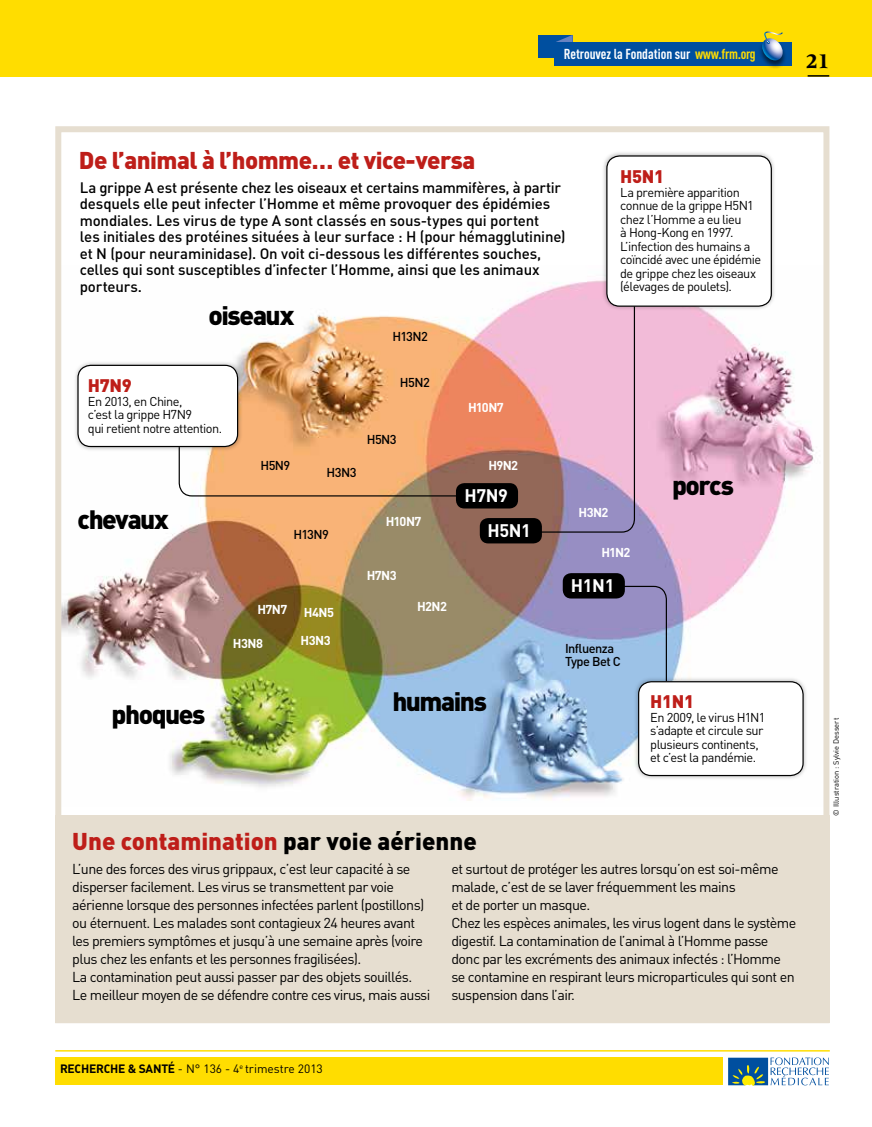
<style>
.page{position:relative;width:872px;height:1127px;background:#fff}
.page>*{position:absolute;margin:0;border:0;box-sizing:border-box;transform-origin:0 0}
.t1{font:900 26.25px "DIN";letter-spacing:-.055em;color:#000}
.t2{font:900 24px "DIN";color:#be1e19}
.t3{font:900 24px "DIN";letter-spacing:-.02em;color:#be1e19}
.t4{font:700 21.45px "Meridien LT Std";color:#000}
.t5{font:700 18px "DIN";letter-spacing:-.02em;color:#fff}
.t6{font:900 18px "DIN";letter-spacing:-.02em;color:#be1e19}
.t7{font:500 15px/16.5px "DIN";letter-spacing:-.015em;color:#000}
.t8{font:14.25px/18px "DIN";letter-spacing:-.04em;color:#000}
.t9{font:700 14.25px "DIN Cond";color:#fff}
.t10{font:12.75px/13.5px "DIN";letter-spacing:-.04em;color:#000}
.t11{font:700 12.75px "DIN";letter-spacing:-.045em;color:#fff}
.t12{font:500 12.75px/13.5px "DIN";letter-spacing:-.04em;color:#000}
.t13{font:12px "DIN";color:#000}
.t14{font:7.5px "DIN";color:#000}
.s1{color:#fd0}
.s2{color:#000}
.s3{font-weight:700}
</style>
<div class="page">
<svg style="left:728px;top:1057px;width:101px;height:29px"></svg>
<hr style="left:55px;top:1050px;width:774px;height:1px;background:#fd0">
<div style="left:55px;top:1057px;width:667px;height:28px;background:#fd0"></div>
<img style="left:62px;top:280px;width:752px;height:521px">
<div style="left:55px;top:126px;width:774px;height:897px;border:6px solid #e6ded0"></div>
<div style="left:0;top:0;width:872px;height:77px;background:#fd0"></div>
<hr style="left:807px;top:75px;width:22px;height:2px;background:#000">
<div style="left:538px;top:35px;width:35px;height:22px;background:#004f9f"></div>
<svg style="left:556px;top:35px;width:16px;height:7px"></svg>
<div style="left:554px;top:43px;width:237px;height:23px;background:#004f9f"></div>
<div style="left:757px;top:38px;width:30px;height:31px;background:#000;opacity:.64"></div>
<svg style="left:761px;top:31px;width:23px;height:31px"></svg>
<div style="left:55px;top:815px;width:774px;height:208px;background:#e6ded0"></div>
<div style="left:456px;top:483px;width:62px;height:25px;background:#000;border-radius:9px"></div>
<div style="left:73px;top:360px;width:170px;height:92px;background:#000;opacity:.29"></div>
<div style="left:78px;top:365px;width:160px;height:81px;background:#fff;border-radius:13px"></div>
<div style="left:77px;top:365px;width:161px;height:82px;border:1px solid #000;border-radius:13px"></div>
<svg style="left:178px;top:446px;width:285px;height:51px;background:#e5ab7b"></svg>
<div style="left:480px;top:518px;width:62px;height:25px;background:#000;border-radius:9px"></div>
<div style="left:633px;top:676px;width:175px;height:105px;background:#000;opacity:.29"></div>
<div style="left:638px;top:682px;width:165px;height:93px;background:#fff;border-radius:13px"></div>
<div style="left:638px;top:681px;width:165px;height:95px;border:1px solid #000;border-radius:13px"></div>
<svg style="left:619px;top:585px;width:48px;height:97px;background:#92a0cc"></svg>
<div style="left:563px;top:573px;width:62px;height:25px;background:#000;border-radius:9px"></div>
<svg style="left:539px;top:305px;width:96px;height:228px;background:#d4a6c2"></svg>
<div style="left:601px;top:151px;width:175px;height:160px;background:#000;opacity:.29"></div>
<div style="left:607px;top:156px;width:164px;height:150px;background:#fff;border-radius:13px"></div>
<div style="left:606px;top:155px;width:166px;height:152px;border:1px solid #000;border-radius:13px"></div>
<p class="t9" style="left:564px;top:46px;width:193px">Retrouvez la Fondation sur <span class="s1">www.frm.org</span></p>
<h3 class="t4" style="left:806px;top:49px;width:25px">21</h3>
<h2 class="t3" style="left:79px;top:144px;width:398px">De l’animal à l’homme… et vice-versa</h2>
<p class="t7" style="left:80px;top:179px;width:487px">La grippe A est présente chez les oiseaux et certains mammifères, à partir desquels elle peut infecter l’Homme et même provoquer des épidémies mondiales. Les virus de type A sont classés en sous-types qui portent<br>les initiales des protéines situées à leur surface : H (pour hémagglutinine) et N (pour neuraminidase). On voit ci-dessous les différentes souches, celles qui sont susceptibles d’infecter l’Homme, ainsi que les animaux porteurs.</p>
<h1 class="t1" style="left:208px;top:298px;width:87px">oiseaux</h1>
<p class="t6" style="left:88px;top:374px;width:45px">H7N9</p>
<p class="t10" style="left:88px;top:394px;width:136px">En 2013, en Chine,<br>c’est la grippe H7N9<br>qui retient notre attention.</p>
<p class="t12" style="left:260px;top:458px;width:31px">H5N9</p>
<p class="t12" style="left:392px;top:329px;width:37px">H13N2</p>
<p class="t12" style="left:400px;top:375px;width:31px">H5N2</p>
<p class="t12" style="left:326px;top:465px;width:32px">H3N3</p>
<p class="t12" style="left:367px;top:432px;width:32px">H5N3</p>
<h1 class="t1" style="left:78px;top:502px;width:93px">chevaux</h1>
<p class="t11" style="left:386px;top:513px;width:37px">H10N7</p>
<p class="t12" style="left:293px;top:527px;width:37px">H13N9</p>
<p class="t11" style="left:468px;top:399px;width:37px">H10N7</p>
<p class="t11" style="left:488px;top:457px;width:31px">H9N2</p>
<p class="t5" style="left:464px;top:483px;width:45px">H7N9</p>
<p class="t5" style="left:487px;top:519px;width:45px">H5N1</p>
<p class="t6" style="left:620px;top:164px;width:45px">H5N1</p>
<p class="t10" style="left:620px;top:185px;width:142px">La première apparition connue de la grippe H5N1 chez l’Homme a eu lieu<br>à Hong-Kong en 1997.<br>L’infection des humains a coïncidé avec une épidémie de grippe chez les oiseaux (élevages de poulets).</p>
<p class="t11" style="left:578px;top:504px;width:31px">H3N2</p>
<p class="t11" style="left:601px;top:544px;width:31px">H1N2</p>
<h1 class="t1" style="left:672px;top:468px;width:64px">porcs</h1>
<h1 class="t1" style="left:112px;top:697px;width:95px">phoques</h1>
<p class="t11" style="left:257px;top:601px;width:31px">H7N7</p>
<p class="t11" style="left:304px;top:604px;width:32px">H4N5</p>
<p class="t11" style="left:233px;top:635px;width:32px">H3N8</p>
<p class="t11" style="left:300px;top:632px;width:32px">H3N3</p>
<p class="t11" style="left:367px;top:567px;width:31px">H7N3</p>
<p class="t11" style="left:417px;top:598px;width:31px">H2N2</p>
<h1 class="t1" style="left:392px;top:684px;width:96px">humains</h1>
<h2 class="t2" style="left:72px;top:825px;width:406px">Une contamination <span class="s2">par voie aérienne</span></h2>
<p class="t5" style="left:571px;top:574px;width:45px">H1N1</p>
<p class="t12" style="left:565px;top:641px;width:57px">Influenza<br>Type Bet C</p>
<p class="t6" style="left:650px;top:690px;width:45px">H1N1</p>
<p class="t10" style="left:650px;top:710px;width:117px">En 2009, le virus H1N1 s’adapte et circule sur plusieurs continents, et c’est la pandémie.</p>
<p class="t8" style="left:72px;top:859px;width:359px">L’une des forces des virus grippaux, c’est leur capacité à se disperser facilement. Les virus se transmettent par voie aérienne lorsque des personnes infectées parlent (postillons) ou éternuent. Les malades sont contagieux 24 heures avant les premiers symptômes et jusqu’à une semaine après (voire plus chez les enfants et les personnes fragilisées).<br>La contamination peut aussi passer par des objets souillés.<br>Le meilleur moyen de se défendre contre ces virus, mais aussi</p>
<p class="t8" style="left:451px;top:859px;width:346px">et surtout de protéger les autres lorsqu’on est soi-même malade, c’est de se laver fréquemment les mains<br>et de porter un masque.<br>Chez les espèces animales, les virus logent dans le système digestif. La contamination de l’animal à l’Homme passe donc par les excréments des animaux infectés : l’Homme se contamine en respirant leurs microparticules qui sont en suspension dans l’air.</p>
<p class="t13" style="left:60px;top:1061px;width:264px"><span class="s3">RECHERCHE &amp; SANTÉ</span> - N° 136 - 4<sup>e</sup> trimestre 2013</p>
<p class="t14" style="left:831px;top:815px;width:99px;rotate:-90deg">© Illustration : Sylvie Dessert</p>
</div>
